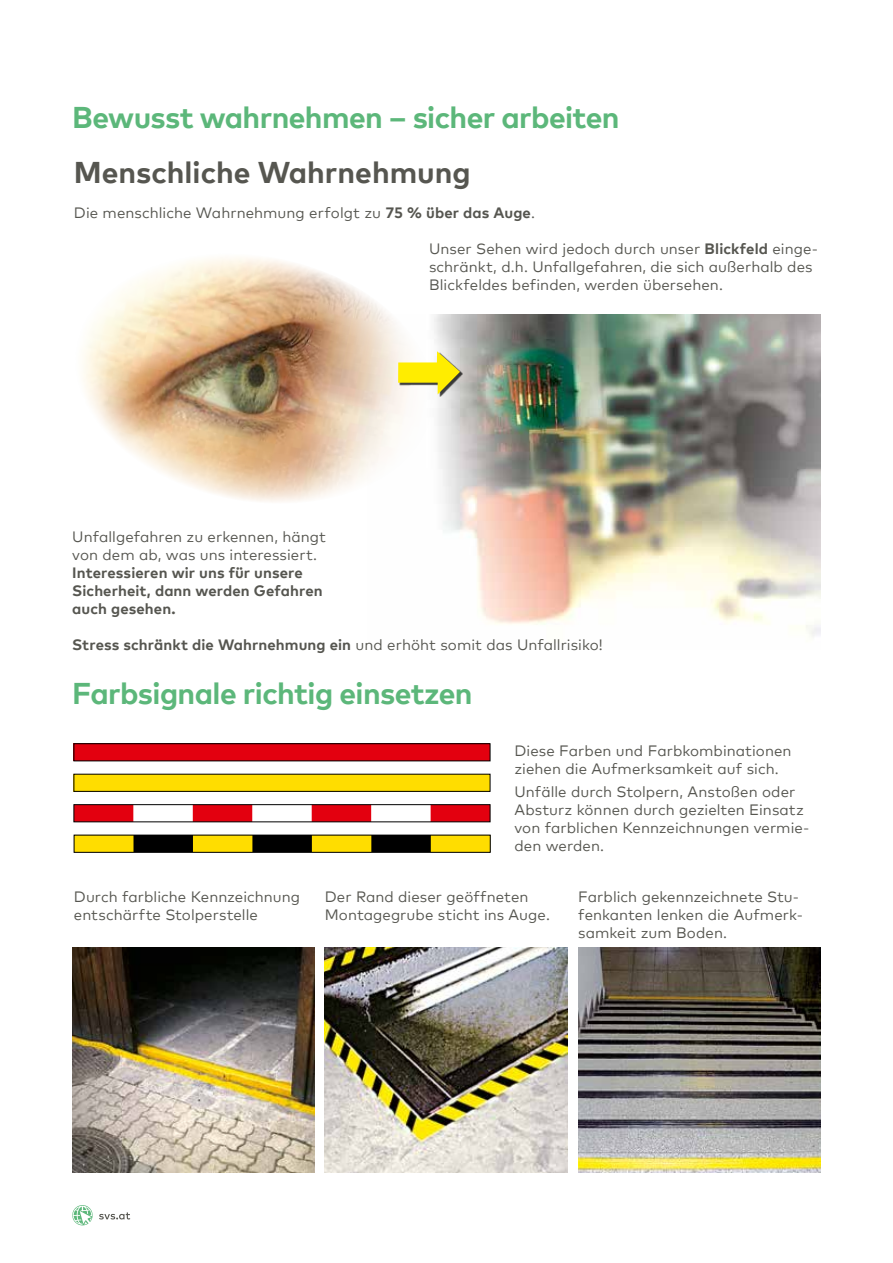
<style>
.page{position:relative;width:893px;height:1263px;background:#fff}
.page>*{position:absolute;margin:0;border:0;box-sizing:border-box;transform-origin:0 0}
.t1{font:700 30px "Mark Offc Pro";letter-spacing:-.02em;color:#5cb77a}
.t2{font:700 30px "Mark Offc Pro";color:#565650}
.t3{font:15px/18px "Mark Offc Pro";letter-spacing:.005em;color:#565650}
.t4{font:700 15px/18px "Mark Offc Pro";letter-spacing:.005em;color:#565650}
.s1{font-weight:700}
.s2{font-weight:400}
</style>
<div class="page">
<svg style="left:72px;top:1205px;width:21px;height:20px"></svg>
<svg style="left:99px;top:1212px;width:31px;height:7px"></svg>
<img style="left:443px;top:315px;width:378px;height:322px">
<img style="left:83px;top:257px;width:361px;height:261px">
<img style="left:72px;top:948px;width:243px;height:224px">
<img style="left:325px;top:948px;width:242px;height:224px">
<img style="left:578px;top:948px;width:243px;height:224px">
<div style="left:74px;top:744px;width:416px;height:17px;background:#e3000f"></div>
<div style="left:74px;top:743px;width:416px;height:18px;border:1px solid #000"></div>
<div style="left:74px;top:774px;width:416px;height:17px;background:#fd0"></div>
<svg style="left:76px;top:806px;width:412px;height:14px"></svg>
<div style="left:74px;top:804px;width:416px;height:18px;border:1px solid #000"></div>
<svg style="left:76px;top:837px;width:412px;height:13px;background:#907d00"></svg>
<div style="left:74px;top:835px;width:416px;height:17px;border:1px solid #000"></div>
<div style="left:399px;top:352px;width:64px;height:45px;background:#000;opacity:.75"></div>
<svg style="left:398px;top:351px;width:62px;height:43px"></svg>
<h1 class="t1" style="left:72px;top:95px;width:549px">Bewusst wahrnehmen – sicher arbeiten</h1>
<h1 class="t2" style="left:74px;top:150px;width:398px">Menschliche Wahrnehmung</h1>
<p class="t3" style="left:74px;top:203px;width:463px">Die menschliche Wahrnehmung erfolgt zu <span class="s1">75 % über das Auge</span>.</p>
<p class="t3" style="left:429px;top:239px;width:390px">Unser Sehen wird jedoch durch unser <span class="s1">Blickfeld</span> einge&shy;schränkt, d.h. Unfallgefahren, die sich außerhalb des<br>Blickfeldes befinden, werden übersehen.</p>
<p class="t3" style="left:72px;top:527px;width:255px">Unfallgefahren zu erkennen, hängt von dem ab, was uns interessiert.</p>
<p class="t4" style="left:72px;top:563px;width:252px">Interessieren wir uns für unsere<br>Sicherheit, dann werden Gefahren auch gesehen.</p>
<p class="t4" style="left:72px;top:635px;width:532px">Stress schränkt die Wahrnehmung ein <span class="s2">und erhöht somit das Unfallrisiko!</span></p>
<h1 class="t1" style="left:72px;top:671px;width:402px">Farbsignale richtig einsetzen</h1>
<p class="t3" style="left:514px;top:741px;width:279px">Diese Farben und Farbkombinationen ziehen die Aufmerksamkeit auf sich.</p>
<p class="t3" style="left:514px;top:781px;width:296px">Unfälle durch Stolpern, Anstoßen oder Absturz können durch gezielten Einsatz von farblichen Kennzeichnungen vermie&shy;den werden.</p>
<p class="t3" style="left:74px;top:887px;width:228px">Durch farbliche Kennzeichnung entschärfte Stolperstelle</p>
<p class="t3" style="left:325px;top:887px;width:227px">Der Rand dieser geöffneten<br>Montagegrube sticht ins Auge.</p>
<p class="t3" style="left:578px;top:887px;width:226px">Farblich gekennzeichnete Stu&shy;fenkanten lenken die Aufmerk&shy;samkeit zum Boden.</p>
</div>
